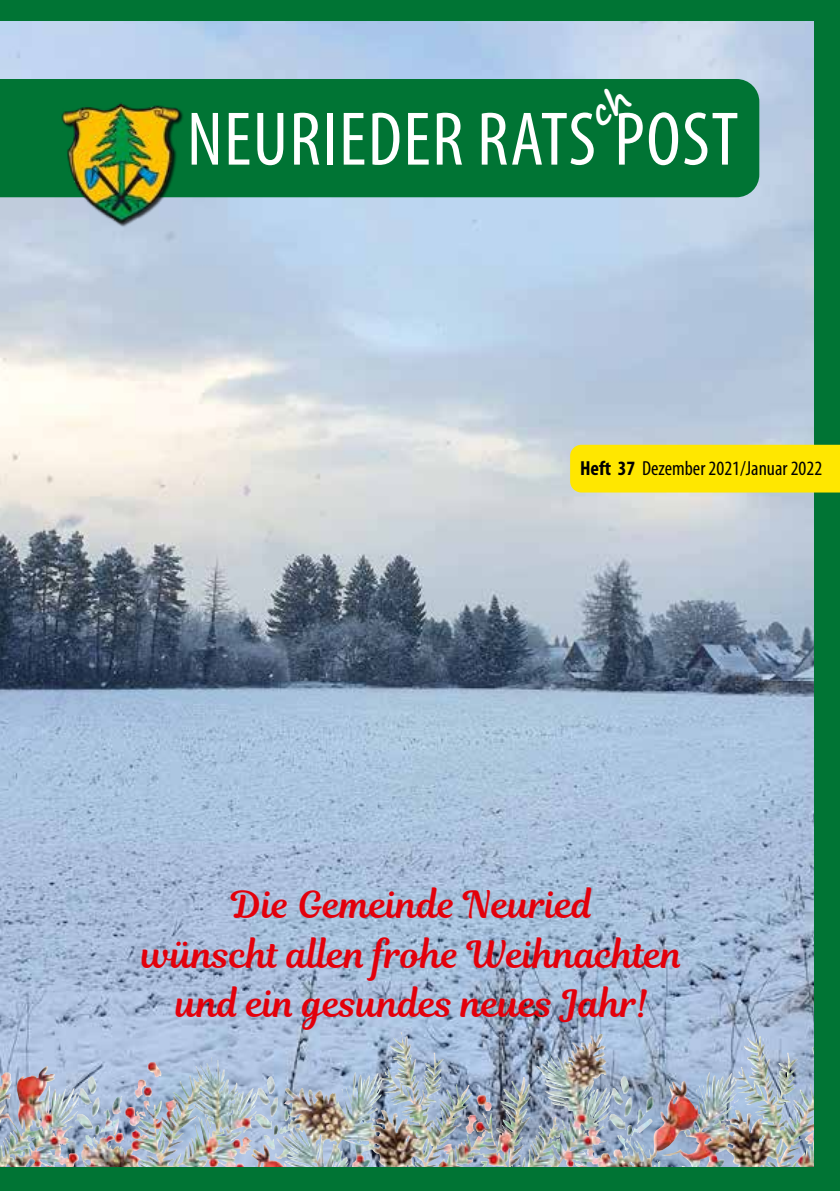
<style>
.page{position:relative;width:840px;height:1191px;background:#fff}
.page>*{position:absolute;margin:0;border:0;box-sizing:border-box;transform-origin:0 0}
.t1{font:condensed 76.6px "Myriad Pro";letter-spacing:.02em;color:#fff}
.t2{font:37px/49.2px "Magnolia Script";color:#e3000b;text-align:center}
.t3{font:condensed 20.4px "Myriad Pro";color:#000}
.s1{font-weight:700}
</style>
<div class="page">
<img style="left:0;top:20px;width:814px;height:1147px">
<div style="left:0;top:79px;width:758px;height:118px;background:#007434"></div>
<div style="left:62px;top:104px;width:122px;height:123px;background:#000;opacity:.75"></div>
<img style="left:59px;top:101px;width:123px;height:124px">
<div style="left:0;top:0;width:839px;height:20px;background:#007434"></div>
<img style="left:591px;top:1032px;width:170px;height:130px">
<div style="left:0;top:1167px;width:839px;height:24px;background:#007434"></div>
<div style="left:814px;top:0;width:25px;height:1191px;background:#007434"></div>
<div style="left:569px;top:445px;width:270px;height:47px;background:#ffe700"></div>
<div style="left:590px;top:82px;width:42px;height:45px;background:#007434"></div>
<h1 class="t1" style="left:187px;top:93px;width:552px">NEURIEDER RATS POST</h1>
<p class="t3" style="left:579px;top:456px;width:243px"><span class="s1">Heft 37</span> Dezember 2021/Januar 2022</p>
<p class="t2" style="left:142px;top:880px;width:541px">Die Gemeinde Neuried<br>wünscht allen frohe Weihnachten und ein gesundes neues Jahr!</p>
</div>
